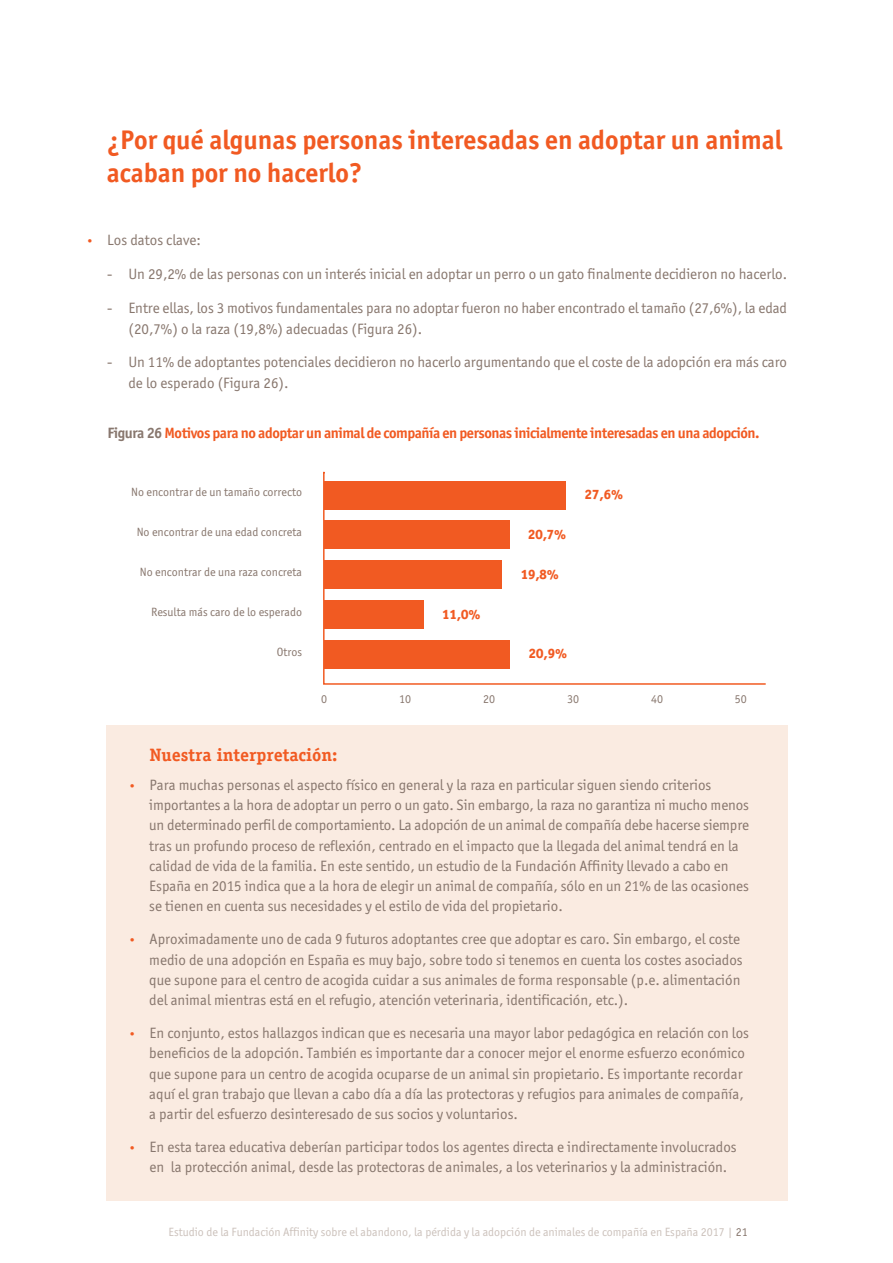
<style>
.page{position:relative;width:893px;height:1263px;background:#fff}
.page>*{position:absolute;margin:0;border:0;box-sizing:border-box;transform-origin:0 0}
.t1{font:700 27px/32.4px "Officina San ITC";color:#f15a22}
.t2{font:700 18px "Officina Serif Std";color:#f15a22}
.t3{font:15px/20.2px "Officina San ITC";color:#88776e}
.t4{font:700 15px "Officina San ITC";letter-spacing:-.03em;color:#f15a22}
.t5{font:800 13.65px "Officina Ser ITC";color:#f15a22}
.t6{font:12px "Officina San ITC";color:#88776e}
.t7{font:12px "Officina San ITC";color:#ccc2bc}
.s1{font-size:12px;color:#f15a22}
.s2{color:#88776e}
</style>
<div class="page">
<div style="left:106px;top:726px;width:681px;height:475px;background:#faebe1"></div>
<svg style="left:323px;top:471px;width:443px;height:214px"></svg>
<div style="left:324px;top:481px;width:242px;height:28px;background:#f15a22"></div>
<div style="left:324px;top:521px;width:185px;height:28px;background:#f15a22"></div>
<div style="left:324px;top:560px;width:178px;height:29px;background:#f15a22"></div>
<div style="left:324px;top:600px;width:100px;height:29px;background:#f15a22"></div>
<div style="left:324px;top:640px;width:186px;height:28px;background:#f15a22"></div>
<h1 class="t1" style="left:107px;top:126px;width:677px">¿Por qué algunas personas interesadas en adoptar un animal acaban por no hacerlo?</h1>
<p class="t3" style="left:86px;top:231px;width:117px"><span class="s1">•</span> Los datos clave:</p>
<p class="t3" style="left:107px;top:265px;width:681px">- Un 29,2% de las personas con un interés inicial en adoptar un perro o un gato finalmente decidieron no hacerlo.</p>
<p class="t3" style="left:128px;top:298px;width:660px;line-height:21px;text-indent:-21px">- Entre ellas, los 3 motivos fundamentales para no adoptar fueron no haber encontrado el tamaño (27,6%), la edad (20,7%) o la raza (19,8%) adecuadas (Figura 26).</p>
<p class="t3" style="left:128px;top:353px;width:660px;line-height:21px;text-indent:-21px">- Un 11% de adoptantes potenciales decidieron no hacerlo argumentando que el coste de la adopción era más caro de lo esperado (Figura 26).</p>
<p class="t4" style="left:108px;top:428px;width:654px"><span class="s2">Figura 26</span> Motivos para no adoptar un animal de compañía en personas inicialmente interesadas en una adopción.</p>
<p class="t6" style="left:131px;top:487px;width:172px">No encontrar de un tamaño correcto</p>
<p class="t6" style="left:137px;top:527px;width:167px">No encontrar de una edad concreta</p>
<p class="t6" style="left:140px;top:567px;width:164px">No encontrar de una raza concreta</p>
<p class="t6" style="left:151px;top:608px;width:152px">Resulta más caro de lo esperado</p>
<p class="t6" style="left:277px;top:648px;width:27px">Otros</p>
<p class="t5" style="left:442px;top:609px;width:40px">11,0%</p>
<p class="t5" style="left:528px;top:529px;width:40px">20,7%</p>
<p class="t5" style="left:521px;top:569px;width:40px">19,8%</p>
<p class="t5" style="left:585px;top:490px;width:40px">27,6%</p>
<p class="t5" style="left:529px;top:649px;width:40px">20,9%</p>
<p class="t6" style="left:321px;top:694px;width:7px">0</p>
<p class="t6" style="left:399px;top:694px;width:13px">10</p>
<p class="t6" style="left:483px;top:694px;width:13px">20</p>
<p class="t6" style="left:567px;top:694px;width:13px">30</p>
<p class="t6" style="left:651px;top:694px;width:13px">40</p>
<p class="t6" style="left:735px;top:694px;width:13px">50</p>
<p class="t2" style="left:150px;top:748px;width:189px">Nuestra interpretación:</p>
<p class="t3" style="left:149px;top:776px;width:601px;text-indent:-21px"><span class="s1">•</span> Para muchas personas el aspecto físico en general y la raza en particular siguen siendo criterios importantes a la hora de adoptar un perro o un gato. Sin embargo, la raza no garantiza ni mucho menos un determinado perfil de comportamiento. La adopción de un animal de compañía debe hacerse siempre tras un profundo proceso de reflexión, centrado en el impacto que la llegada del animal tendrá en la calidad de vida de la familia. En este sentido, un estudio de la Fundación Affinity llevado a cabo en España en 2015 indica que a la hora de elegir un animal de compañía, sólo en un 21% de las ocasiones se tienen en cuenta sus necesidades y el estilo de vida del propietario.</p>
<p class="t3" style="left:149px;top:930px;width:595px;text-indent:-21px"><span class="s1">•</span> Aproximadamente uno de cada 9 futuros adoptantes cree que adoptar es caro. Sin embargo, el coste medio de una adopción en España es muy bajo, sobre todo si tenemos en cuenta los costes asociados que supone para el centro de acogida cuidar a sus animales de forma responsable (p.e. alimentación del animal mientras está en el refugio, atención veterinaria, identificación, etc.).</p>
<p class="t3" style="left:149px;top:1024px;width:601px;text-indent:-21px"><span class="s1">•</span> En conjunto, estos hallazgos indican que es necesaria una mayor labor pedagógica en relación con los beneficios de la adopción. También es importante dar a conocer mejor el enorme esfuerzo económico que supone para un centro de acogida ocuparse de un animal sin propietario. Es importante recordar aquí el gran trabajo que llevan a cabo día a día las protectoras y refugios para animales de compañía, a partir del esfuerzo desinteresado de sus socios y voluntarios.</p>
<p class="t3" style="left:150px;top:1138px;width:589px;text-indent:-22px"><span class="s1">•</span> En esta tarea educativa deberían participar todos los agentes directa e indirectamente involucrados en la protección animal, desde las protectoras de animales, a los veterinarios y la administración.</p>
<p class="t7" style="left:169px;top:1228px;width:581px">Estudio de la Fundación Affinity sobre el abandono, la pérdida y la adopción de animales de compañía en España 2017 | <span class="s2">21</span></p>
</div>
